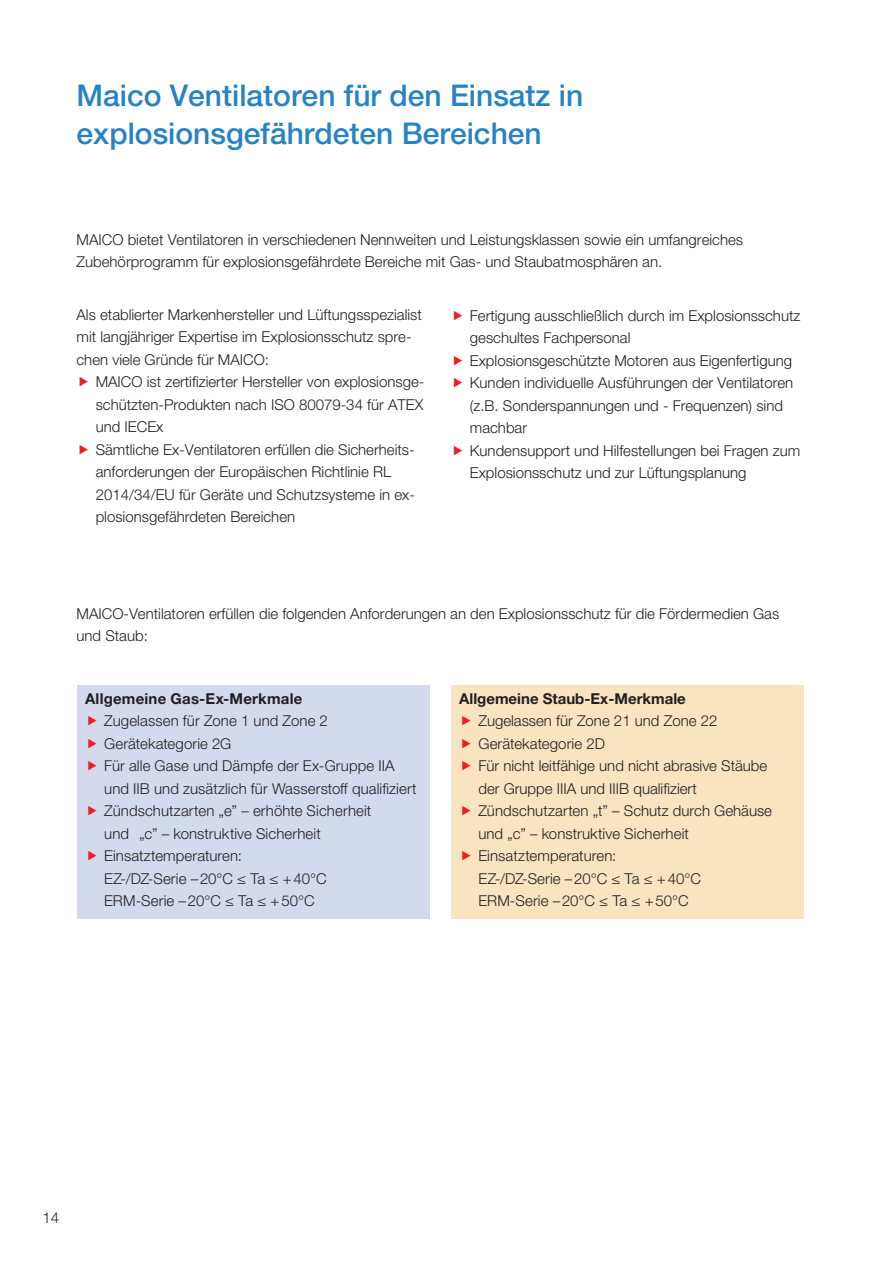
<style>
.page{position:relative;width:893px;height:1263px;background:#fff}
.page>*{position:absolute;margin:0;border:0;box-sizing:border-box;transform-origin:0 0}
.t1{font:500 30px/37.5px "Helvetica Neue LT Std";color:#2783c5}
.t2{font:300 15px/22.5px "Helvetica Neue LTW1 G";color:#231f20}
.t3{font:700 15px "Helvetica Neue LTW1 G";color:#231f20}
</style>
<div class="page">
<div style="left:77px;top:685px;width:352px;height:233px;background:#d4daee"></div>
<div style="left:451px;top:685px;width:353px;height:233px;background:#f9e3c1"></div>
<h1 class="t1" style="left:77px;top:77px;width:508px">Maico Ventilatoren für den Einsatz in explosionsgefährdeten Bereichen</h1>
<p class="t2" style="left:77px;top:228px;width:668px">MAICO bietet Ventilatoren in verschiedenen Nennweiten und Leistungsklassen sowie ein umfangreiches<br>Zubehörprogramm für explosionsgefährdete Bereiche mit Gas- und Staubatmosphären an.</p>
<p class="t2" style="left:77px;top:303px;width:347px">Als etablierter Markenhersteller und Lüftungsspezialist mit langjähriger Expertise im Explosionsschutz spre&shy;chen viele Gründe für MAICO:</p>
<p class="t2" style="left:96px;top:371px;width:330px">MAICO ist zertifizierter Hersteller von explosionsge&shy;schützten-Produkten nach ISO 80079-34 für ATEX und IECEx<br>Sämtliche Ex-Ventilatoren erfüllen die Sicherheits&shy;anforderungen der Europäischen Richtlinie RL 2014/34/EU für Geräte und Schutzsysteme in ex&shy;plosionsgefährdeten Bereichen</p>
<p class="t2" style="left:470px;top:304px;width:332px">Fertigung ausschließlich durch im Explosionsschutz geschultes Fachpersonal<br>Explosionsgeschützte Motoren aus Eigenfertigung Kunden individuelle Ausführungen der Ventilatoren (z.B. Sonderspannungen und - Frequenzen) sind machbar<br>Kundensupport und Hilfestellungen bei Fragen zum Explosionsschutz und zur Lüftungsplanung</p>
<p class="t2" style="left:77px;top:602px;width:704px">MAICO-Ventilatoren erfüllen die folgenden Anforderungen an den Explosionsschutz für die Fördermedien Gas und Staub:</p>
<p class="t3" style="left:85px;top:689px;width:219px">Allgemeine Gas-Ex-Merkmale</p>
<p class="t2" style="left:104px;top:710px;width:314px">Zugelassen für Zone 1 und Zone 2<br>Gerätekategorie 2G<br>Für alle Gase und Dämpfe der Ex-Gruppe IIA und IIB und zusätzlich für Wasserstoff qualifiziert Zündschutzarten „e” – erhöhte Sicherheit<br>und „c” – konstruktive Sicherheit Einsatztemperaturen:<br>EZ-/DZ-Serie –20°C ≤ Ta ≤ +40°C<br>ERM-Serie –20°C ≤ Ta ≤ +50°C</p>
<p class="t3" style="left:459px;top:689px;width:228px">Allgemeine Staub-Ex-Merkmale</p>
<p class="t2" style="left:478px;top:710px;width:295px">Zugelassen für Zone 21 und Zone 22<br>Gerätekategorie 2D<br>Für nicht leitfähige und nicht abrasive Stäube der Gruppe IIIA und IIIB qualifiziert Zündschutzarten „t” – Schutz durch Gehäuse und „c” – konstruktive Sicherheit Einsatztemperaturen:<br>EZ-/DZ-Serie –20°C ≤ Ta ≤ +40°C ERM-Serie –20°C ≤ Ta ≤ +50°C</p>
<p class="t2" style="left:43px;top:1206px;width:18px">14</p>
</div>
